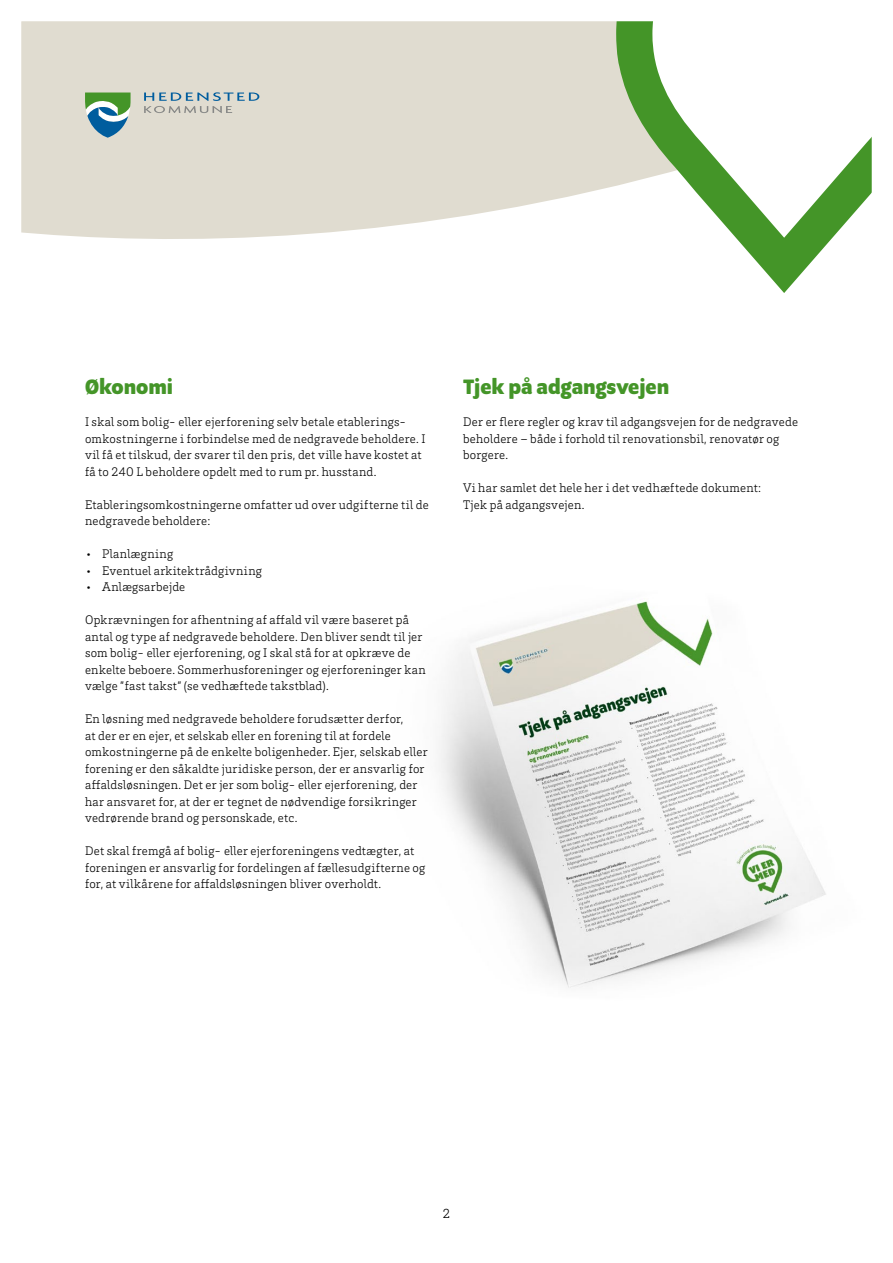
<style>
.page{position:relative;width:893px;height:1263px;background:#fff}
.page>*{position:absolute;margin:0;border:0;box-sizing:border-box;transform-origin:0 0}
.Underrubrik{font:700 22.5px "Program OT";color:#449528}
.t1{font:300 13.5px "Brix Slab";color:#000}
.Brødtekst{font:300 12.75px/16.5px "Brix Slab";letter-spacing:.015em;color:#000}
</style>
<div class="page">
<svg style="left:22px;top:22px;width:594px;height:217px;background:#e2ded3"></svg>
<svg style="left:616px;top:22px;width:255px;height:271px"></svg>
<svg style="left:85px;top:93px;width:46px;height:45px"></svg>
<svg style="left:144px;top:92px;width:115px;height:21px;background:#bcc4c3"></svg>
<img style="left:439px;top:601px;width:387px;height:387px">
<h3 class="Underrubrik" style="left:85px;top:374px;width:90px">Økonomi</h3>
<p class="Brødtekst" style="left:85px;top:413px;width:342px">I skal som bolig- eller ejerforening selv betale etablerings&shy;omkostningerne i forbindelse med de nedgravede beholdere. I vil få et tilskud, der svarer til den pris, det ville have kostet at få to 240 L beholdere opdelt med to rum pr. husstand.</p>
<p class="Brødtekst" style="left:85px;top:496px;width:345px">Etableringsomkostningerne omfatter ud over udgifterne til de nedgravede beholdere:</p>
<p class="Brødtekst" style="left:85px;top:545px;width:90px">• Planlægning</p>
<p class="Brødtekst" style="left:85px;top:562px;width:178px">• Eventuel arkitektrådgivning</p>
<p class="Brødtekst" style="left:85px;top:578px;width:102px">• Anlægsarbejde</p>
<p class="Brødtekst" style="left:85px;top:611px;width:342px">Opkrævningen for afhentning af affald vil være baseret på antal og type af nedgravede beholdere. Den bliver sendt til jer som bolig- eller ejerforening, og I skal stå for at opkræve de enkelte beboere. Sommerhusforeninger og ejerforeninger kan vælge ”fast takst” (se vedhæftede takstblad).</p>
<p class="Brødtekst" style="left:85px;top:710px;width:344px">En løsning med nedgravede beholdere forudsætter derfor,<br>at der er en ejer, et selskab eller en forening til at fordele omkostningerne på de enkelte boligenheder. Ejer, selskab eller forening er den såkaldte juridiske person, der er ansvarlig for affaldsløsningen. Det er jer som bolig- eller ejerforening, der har ansvaret for, at der er tegnet de nødvendige forsikringer vedrørende brand og personskade, etc.</p>
<p class="Brødtekst" style="left:85px;top:842px;width:342px">Det skal fremgå af bolig- eller ejerforeningens vedtægter, at foreningen er ansvarlig for fordelingen af fællesudgifterne og for, at vilkårene for affaldsløsningen bliver overholdt.</p>
<h3 class="Underrubrik" style="left:463px;top:374px;width:208px">Tjek på adgangsvejen</h3>
<p class="Brødtekst" style="left:463px;top:413px;width:336px">Der er flere regler og krav til adgangsvejen for de nedgravede beholdere – både i forhold til renovationsbil, renovatør og borgere.</p>
<p class="Brødtekst" style="left:463px;top:479px;width:300px">Vi har samlet det hele her i det vedhæftede dokument:</p>
<p class="Brødtekst" style="left:463px;top:496px;width:123px">Tjek på adgangsvejen.</p>
<p class="t1" style="left:443px;top:1205px;width:9px">2</p>
</div>
